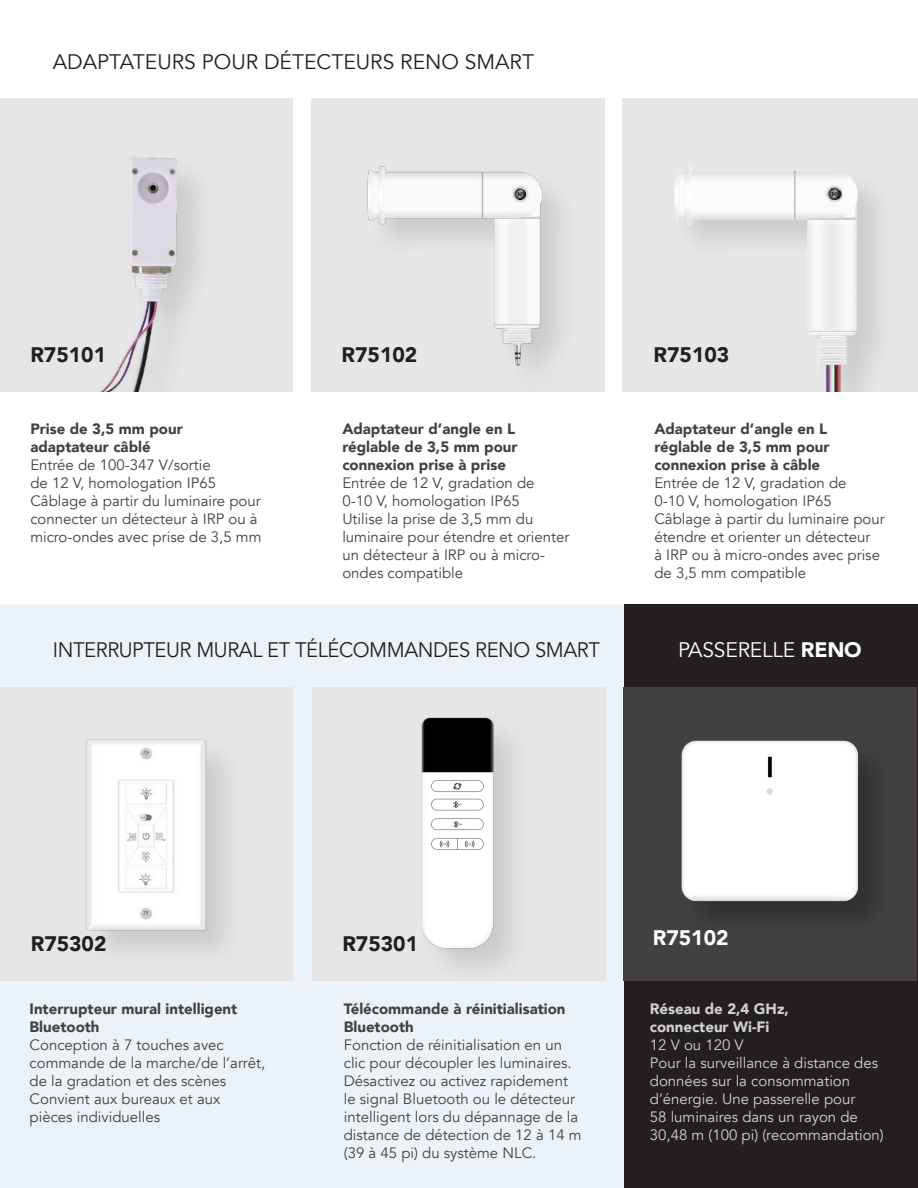
<style>
.page{position:relative;width:918px;height:1188px;background:#fff}
.page>*{position:absolute;margin:0;border:0;box-sizing:border-box;transform-origin:0 0}
.t1{font:21px "Avenir";letter-spacing:-.02em;color:#231f20;scale:.96 1}
.t2{font:21px "Avenir";color:#231f20}
.t3{font:900 21px "Avenir";color:#231f20}
.t4{font:21px "Avenir";letter-spacing:-.01em;color:#fff}
.t5{font:900 21px "Avenir";color:#fff}
.t6{font:15px/18px "Avenir";color:#414141}
.t7{font:900 15px/18px "Avenir";color:#414141}
.t8{font:15px/18px "Avenir";color:#d1d2d4}
.t9{font:900 15px/18px "Avenir";color:#d1d2d4}
.s1{font-weight:900}
</style>
<div class="page">
<div style="left:623px;top:605px;width:295px;height:583px;background:#231f20"></div>
<div style="left:0;top:605px;width:624px;height:583px;background:#ebf3f9"></div>
<div style="left:0;top:99px;width:293px;height:293px;background:#e6e6e6"></div>
<img style="left:100px;top:156px;width:97px;height:236px">
<div style="left:623px;top:99px;width:295px;height:293px;background:#e6e6e6"></div>
<div style="left:672px;top:164px;width:223px;height:228px;background:#231f20;opacity:.13"></div>
<img style="left:674px;top:164px;width:189px;height:228px">
<div style="left:311px;top:99px;width:294px;height:293px;background:#e6e6e6"></div>
<img style="left:367px;top:166px;width:194px;height:201px">
<img style="left:626px;top:687px;width:291px;height:294px">
<img style="left:312px;top:687px;width:294px;height:294px">
<img style="left:0;top:687px;width:293px;height:294px">
<h1 class="t2" style="left:53px;top:49px;width:483px">ADAPTATEURS POUR DÉTECTEURS RENO SMART</h1>
<h1 class="t3" style="left:30px;top:337px;width:77px">R75101</h1>
<p class="t7" style="left:30px;top:419px;width:154px">Prise de 3,5 mm pour adaptateur câblé</p>
<p class="t6" style="left:30px;top:456px;width:233px">Entrée de 100-347 V/sortie<br>de 12 V, homologation IP65<br>Câblage à partir du luminaire pour connecter un détecteur à IRP ou à micro-ondes avec prise de 3,5 mm</p>
<h1 class="t3" style="left:342px;top:337px;width:77px">R75102</h1>
<h1 class="t3" style="left:654px;top:337px;width:77px">R75103</h1>
<p class="t7" style="left:342px;top:419px;width:177px">Adaptateur d’angle en L réglable de 3,5 mm pour connexion prise à prise</p>
<p class="t6" style="left:342px;top:474px;width:229px">Entrée de 12 V, gradation de<br>0-10 V, homologation IP65<br>Utilise la prise de 3,5 mm du luminaire pour étendre et orienter un détecteur à IRP ou à micro&shy;ondes compatible</p>
<p class="t7" style="left:654px;top:419px;width:177px">Adaptateur d’angle en L réglable de 3,5 mm pour connexion prise à câble</p>
<p class="t6" style="left:654px;top:474px;width:232px">Entrée de 12 V, gradation de<br>0-10 V, homologation IP65<br>Câblage à partir du luminaire pour étendre et orienter un détecteur<br>à IRP ou à micro-ondes avec prise de 3,5 mm compatible</p>
<h1 class="t1" style="left:53px;top:638px;width:572px">INTERRUPTEUR MURAL ET TÉLÉCOMMANDES RENO SMART</h1>
<h1 class="t4" style="left:678px;top:637px;width:185px">PASSERELLE <span class="s1">RENO</span></h1>
<h1 class="t3" style="left:31px;top:925px;width:77px">R75302</h1>
<h1 class="t5" style="left:653px;top:920px;width:77px">R75102</h1>
<h1 class="t3" style="left:342px;top:925px;width:77px">R75301</h1>
<p class="t7" style="left:30px;top:999px;width:209px">Interrupteur mural intelligent<br>Bluetooth</p>
<p class="t6" style="left:30px;top:1036px;width:237px">Conception à 7 touches avec commande de la marche/de l’arrêt, de la gradation et des scènes<br>Convient aux bureaux et aux pièces individuelles</p>
<p class="t7" style="left:344px;top:999px;width:223px">Télécommande à réinitialisation<br>Bluetooth</p>
<p class="t6" style="left:344px;top:1036px;width:239px">Fonction de réinitialisation en un clic pour découpler les luminaires.<br>Désactivez ou activez rapidement le signal Bluetooth ou le détecteur intelligent lors du dépannage de la distance de détection de 12 à 14 m (39 à 45 pi) du système NLC.</p>
<p class="t9" style="left:650px;top:999px;width:141px">Réseau de 2,4 GHz, connecteur Wi-Fi</p>
<p class="t8" style="left:650px;top:1036px;width:235px">12 V ou 120 V<br>Pour la surveillance à distance des données sur la consommation d’énergie. Une passerelle pour<br>58 luminaires dans un rayon de<br>30,48 m (100 pi) (recommandation)</p>
</div>
